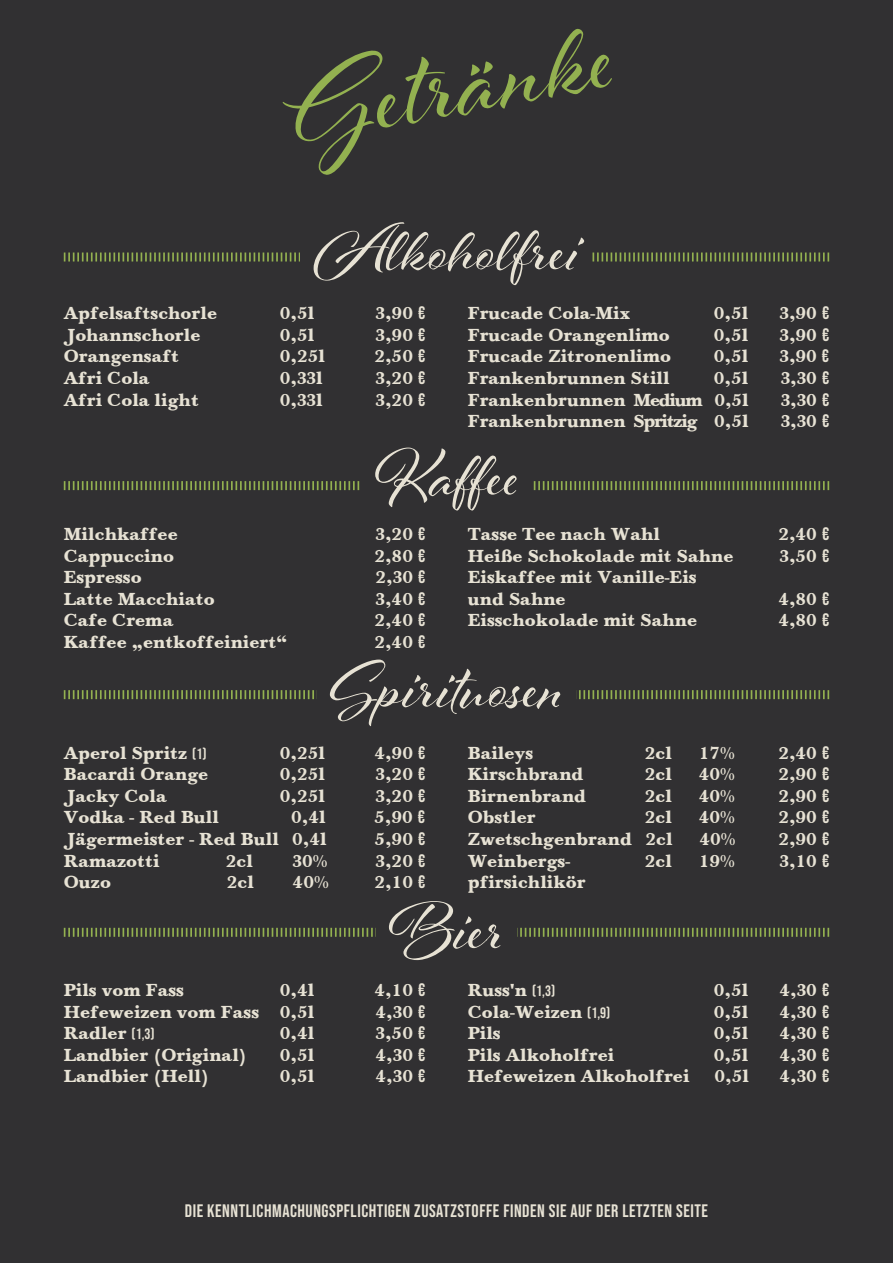
<style>
.page{position:relative;width:893px;height:1263px;background:#313032}
.page>*{position:absolute;margin:0;border:0;box-sizing:border-box;transform-origin:0 0}
.t1{font:120px "Al Fresco";color:#93b150}
.t2{font:72px "Al Fresco";color:#e7e2d4}
.t3{font:18px "Baskerville";color:#e7e2d4}
.t4{font:18px "Bebas Neue";letter-spacing:.03em;color:#e7e2d4}
.s1{font-family:"Bebas Neue"}
.s2{font-family:"Bebas Neue";font-size:15px}
</style>
<div class="page">
<svg style="left:64px;top:252px;width:765px;height:9px"></svg>
<svg style="left:64px;top:481px;width:765px;height:9px"></svg>
<svg style="left:64px;top:928px;width:765px;height:9px"></svg>
<svg style="left:64px;top:690px;width:765px;height:9px"></svg>
<div style="left:301px;top:213px;width:291px;height:97px;background:#313032"></div>
<div style="left:362px;top:438px;width:168px;height:97px;background:#313032"></div>
<div style="left:376px;top:891px;width:141px;height:98px;background:#313032"></div>
<div style="left:317px;top:650px;width:259px;height:97px;background:#313032"></div>
<p class="t1" style="left:271px;top:34px;width:339px;rotate:-10deg">Getr änke</p>
<p class="t2" style="left:314px;top:202px;width:270px">Alkoholfrei</p>
<p class="t3" style="left:64px;top:302px;width:155px">Apfelsaftschorle</p>
<p class="t3" style="left:280px;top:302px;width:36px">0,5l</p>
<p class="t3" style="left:376px;top:302px;width:51px">3,90 <span class="s1">€</span></p>
<p class="t3" style="left:64px;top:324px;width:138px">Johannschorle</p>
<p class="t3" style="left:280px;top:324px;width:36px">0,5l</p>
<p class="t3" style="left:376px;top:324px;width:51px">3,90 <span class="s1">€</span></p>
<p class="t3" style="left:64px;top:346px;width:117px">Orangensaft</p>
<p class="t3" style="left:280px;top:346px;width:47px">0,25l</p>
<p class="t3" style="left:374px;top:346px;width:52px">2,50 <span class="s1">€</span></p>
<p class="t3" style="left:64px;top:367px;width:87px">Afri Cola</p>
<p class="t3" style="left:280px;top:367px;width:44px">0,33l</p>
<p class="t3" style="left:376px;top:367px;width:51px">3,20 <span class="s1">€</span></p>
<p class="t3" style="left:64px;top:389px;width:137px">Afri Cola light</p>
<p class="t3" style="left:280px;top:389px;width:44px">0,33l</p>
<p class="t3" style="left:376px;top:389px;width:51px">3,20 <span class="s1">€</span></p>
<p class="t3" style="left:468px;top:302px;width:164px">Frucade Cola-Mix</p>
<p class="t3" style="left:714px;top:302px;width:36px">0,5l</p>
<p class="t3" style="left:779px;top:302px;width:51px">3,90 <span class="s1">€</span></p>
<p class="t3" style="left:468px;top:324px;width:204px">Frucade Orangenlimo</p>
<p class="t3" style="left:714px;top:324px;width:36px">0,5l</p>
<p class="t3" style="left:779px;top:324px;width:51px">3,90 <span class="s1">€</span></p>
<p class="t3" style="left:468px;top:346px;width:205px">Frucade Zitronenlimo</p>
<p class="t3" style="left:714px;top:346px;width:36px">0,5l</p>
<p class="t3" style="left:779px;top:346px;width:51px">3,90 <span class="s1">€</span></p>
<p class="t3" style="left:468px;top:367px;width:204px">Frankenbrunnen Still</p>
<p class="t3" style="left:714px;top:367px;width:36px">0,5l</p>
<p class="t3" style="left:781px;top:367px;width:50px">3,30 <span class="s1">€</span></p>
<p class="t3" style="left:468px;top:389px;width:283px">Frankenbrunnen Medium 0,5l</p>
<p class="t3" style="left:781px;top:389px;width:50px">3,30 <span class="s1">€</span></p>
<p class="t3" style="left:468px;top:410px;width:282px">Frankenbrunnen Spritzig 0,5l</p>
<p class="t3" style="left:781px;top:410px;width:50px">3,30 <span class="s1">€</span></p>
<p class="t2" style="left:375px;top:427px;width:146px">Kaffee</p>
<p class="t3" style="left:64px;top:523px;width:116px">Milchkaffee</p>
<p class="t3" style="left:376px;top:523px;width:51px">3,20 <span class="s1">€</span></p>
<p class="t3" style="left:64px;top:545px;width:112px">Cappuccino</p>
<p class="t3" style="left:374px;top:545px;width:52px">2,80 <span class="s1">€</span></p>
<p class="t3" style="left:64px;top:566px;width:79px">Espresso</p>
<p class="t3" style="left:376px;top:566px;width:51px">2,30 <span class="s1">€</span></p>
<p class="t3" style="left:64px;top:588px;width:152px">Latte Macchiato</p>
<p class="t3" style="left:376px;top:588px;width:51px">3,40 <span class="s1">€</span></p>
<p class="t3" style="left:64px;top:610px;width:111px">Cafe Crema</p>
<p class="t3" style="left:374px;top:610px;width:52px">2,40 <span class="s1">€</span></p>
<p class="t3" style="left:64px;top:631px;width:225px">Kaffee „entkoffeiniert“</p>
<p class="t3" style="left:374px;top:631px;width:52px">2,40 <span class="s1">€</span></p>
<p class="t3" style="left:468px;top:523px;width:194px">Tasse Tee nach Wahl</p>
<p class="t3" style="left:778px;top:523px;width:52px">2,40 <span class="s1">€</span></p>
<p class="t3" style="left:468px;top:545px;width:267px">Heiße Schokolade mit Sahne</p>
<p class="t3" style="left:779px;top:545px;width:51px">3,50 <span class="s1">€</span></p>
<p class="t3" style="left:468px;top:566px;width:230px">Eiskaffee mit Vanille-Eis</p>
<p class="t3" style="left:468px;top:588px;width:99px">und Sahne</p>
<p class="t3" style="left:778px;top:588px;width:52px">4,80 <span class="s1">€</span></p>
<p class="t3" style="left:468px;top:610px;width:231px">Eisschokolade mit Sahne</p>
<p class="t3" style="left:778px;top:610px;width:52px">4,80 <span class="s1">€</span></p>
<p class="t2" style="left:330px;top:639px;width:239px">Spirituosen</p>
<p class="t3" style="left:64px;top:742px;width:144px">Aperol Spritz <span class="s2">(1)</span></p>
<p class="t3" style="left:280px;top:742px;width:47px">0,25l</p>
<p class="t3" style="left:374px;top:742px;width:52px">4,90 <span class="s1">€</span></p>
<p class="t3" style="left:64px;top:763px;width:146px">Bacardi Orange</p>
<p class="t3" style="left:280px;top:763px;width:47px">0,25l</p>
<p class="t3" style="left:376px;top:763px;width:51px">3,20 <span class="s1">€</span></p>
<p class="t3" style="left:64px;top:785px;width:104px">Jacky Cola</p>
<p class="t3" style="left:280px;top:785px;width:47px">0,25l</p>
<p class="t3" style="left:376px;top:785px;width:51px">3,20 <span class="s1">€</span></p>
<p class="t3" style="left:64px;top:807px;width:157px">Vodka - Red Bull</p>
<p class="t3" style="left:291px;top:807px;width:36px">0,4l</p>
<p class="t3" style="left:374px;top:807px;width:52px">5,90 <span class="s1">€</span></p>
<p class="t3" style="left:64px;top:828px;width:264px">Jägermeister - Red Bull 0,4l</p>
<p class="t3" style="left:374px;top:828px;width:52px">5,90 <span class="s1">€</span></p>
<p class="t3" style="left:64px;top:850px;width:97px">Ramazotti</p>
<p class="t3" style="left:226px;top:850px;width:29px">2cl</p>
<p class="t3" style="left:293px;top:850px;width:36px">30%</p>
<p class="t3" style="left:376px;top:850px;width:51px">3,20 <span class="s1">€</span></p>
<p class="t3" style="left:64px;top:871px;width:49px">Ouzo</p>
<p class="t3" style="left:227px;top:871px;width:29px">2cl</p>
<p class="t3" style="left:293px;top:871px;width:38px">40%</p>
<p class="t3" style="left:374px;top:871px;width:52px">2,10 <span class="s1">€</span></p>
<p class="t3" style="left:468px;top:742px;width:67px">Baileys</p>
<p class="t3" style="left:645px;top:742px;width:29px">2cl</p>
<p class="t3" style="left:699px;top:742px;width:38px">17%</p>
<p class="t3" style="left:778px;top:742px;width:52px">2,40 <span class="s1">€</span></p>
<p class="t3" style="left:468px;top:763px;width:117px">Kirschbrand</p>
<p class="t3" style="left:645px;top:763px;width:29px">2cl</p>
<p class="t3" style="left:699px;top:763px;width:38px">40%</p>
<p class="t3" style="left:778px;top:763px;width:52px">2,90 <span class="s1">€</span></p>
<p class="t3" style="left:468px;top:785px;width:120px">Birnenbrand</p>
<p class="t3" style="left:645px;top:785px;width:29px">2cl</p>
<p class="t3" style="left:699px;top:785px;width:38px">40%</p>
<p class="t3" style="left:778px;top:785px;width:52px">2,90 <span class="s1">€</span></p>
<p class="t3" style="left:468px;top:807px;width:70px">Obstler</p>
<p class="t3" style="left:645px;top:807px;width:29px">2cl</p>
<p class="t3" style="left:699px;top:807px;width:38px">40%</p>
<p class="t3" style="left:778px;top:807px;width:52px">2,90 <span class="s1">€</span></p>
<p class="t3" style="left:468px;top:828px;width:206px">Zwetschgenbrand 2cl</p>
<p class="t3" style="left:699px;top:828px;width:38px">40%</p>
<p class="t3" style="left:778px;top:828px;width:52px">2,90 <span class="s1">€</span></p>
<p class="t3" style="left:468px;top:850px;width:104px">Weinbergs-</p>
<p class="t3" style="left:645px;top:850px;width:29px">2cl</p>
<p class="t3" style="left:699px;top:850px;width:38px">19%</p>
<p class="t3" style="left:779px;top:850px;width:51px">3,10 <span class="s1">€</span></p>
<p class="t3" style="left:468px;top:871px;width:120px">pfirsichlikör</p>
<p class="t2" style="left:389px;top:881px;width:117px">Bier</p>
<p class="t3" style="left:64px;top:979px;width:122px">Pils vom Fass</p>
<p class="t3" style="left:280px;top:979px;width:36px">0,4l</p>
<p class="t3" style="left:374px;top:979px;width:52px">4,10 <span class="s1">€</span></p>
<p class="t3" style="left:64px;top:1001px;width:252px">Hefeweizen vom Fass 0,5l</p>
<p class="t3" style="left:376px;top:1001px;width:51px">4,30 <span class="s1">€</span></p>
<p class="t3" style="left:64px;top:1022px;width:92px">Radler <span class="s2">(1,3)</span></p>
<p class="t3" style="left:280px;top:1022px;width:36px">0,4l</p>
<p class="t3" style="left:376px;top:1022px;width:51px">3,50 <span class="s1">€</span></p>
<p class="t3" style="left:64px;top:1044px;width:185px">Landbier (Original)</p>
<p class="t3" style="left:280px;top:1044px;width:36px">0,5l</p>
<p class="t3" style="left:376px;top:1044px;width:51px">4,30 <span class="s1">€</span></p>
<p class="t3" style="left:64px;top:1066px;width:147px">Landbier (Hell)</p>
<p class="t3" style="left:280px;top:1066px;width:36px">0,5l</p>
<p class="t3" style="left:376px;top:1066px;width:51px">4,30 <span class="s1">€</span></p>
<p class="t3" style="left:468px;top:979px;width:89px">Russ‘n <span class="s2">(1,3)</span></p>
<p class="t3" style="left:714px;top:979px;width:36px">0,5l</p>
<p class="t3" style="left:779px;top:979px;width:51px">4,30 <span class="s1">€</span></p>
<p class="t3" style="left:468px;top:1001px;width:144px">Cola-Weizen <span class="s2">(1,9)</span></p>
<p class="t3" style="left:714px;top:1001px;width:36px">0,5l</p>
<p class="t3" style="left:779px;top:1001px;width:51px">4,30 <span class="s1">€</span></p>
<p class="t3" style="left:468px;top:1022px;width:34px">Pils</p>
<p class="t3" style="left:714px;top:1022px;width:36px">0,5l</p>
<p class="t3" style="left:779px;top:1022px;width:51px">4,30 <span class="s1">€</span></p>
<p class="t3" style="left:468px;top:1044px;width:148px">Pils Alkoholfrei</p>
<p class="t3" style="left:714px;top:1044px;width:36px">0,5l</p>
<p class="t3" style="left:779px;top:1044px;width:51px">4,30 <span class="s1">€</span></p>
<p class="t3" style="left:468px;top:1066px;width:223px">Hefeweizen Alkoholfrei</p>
<p class="t3" style="left:715px;top:1066px;width:36px">0,5l</p>
<p class="t3" style="left:779px;top:1066px;width:51px">4,30 <span class="s1">€</span></p>
<p class="t4" style="left:185px;top:1200px;width:525px">DIE KENNTLICHMACHUNGSPFLICHTIGEN ZUSATZSTOFFE FINDEN SIE AUF DER LETZTEN SEITE</p>
</div>
